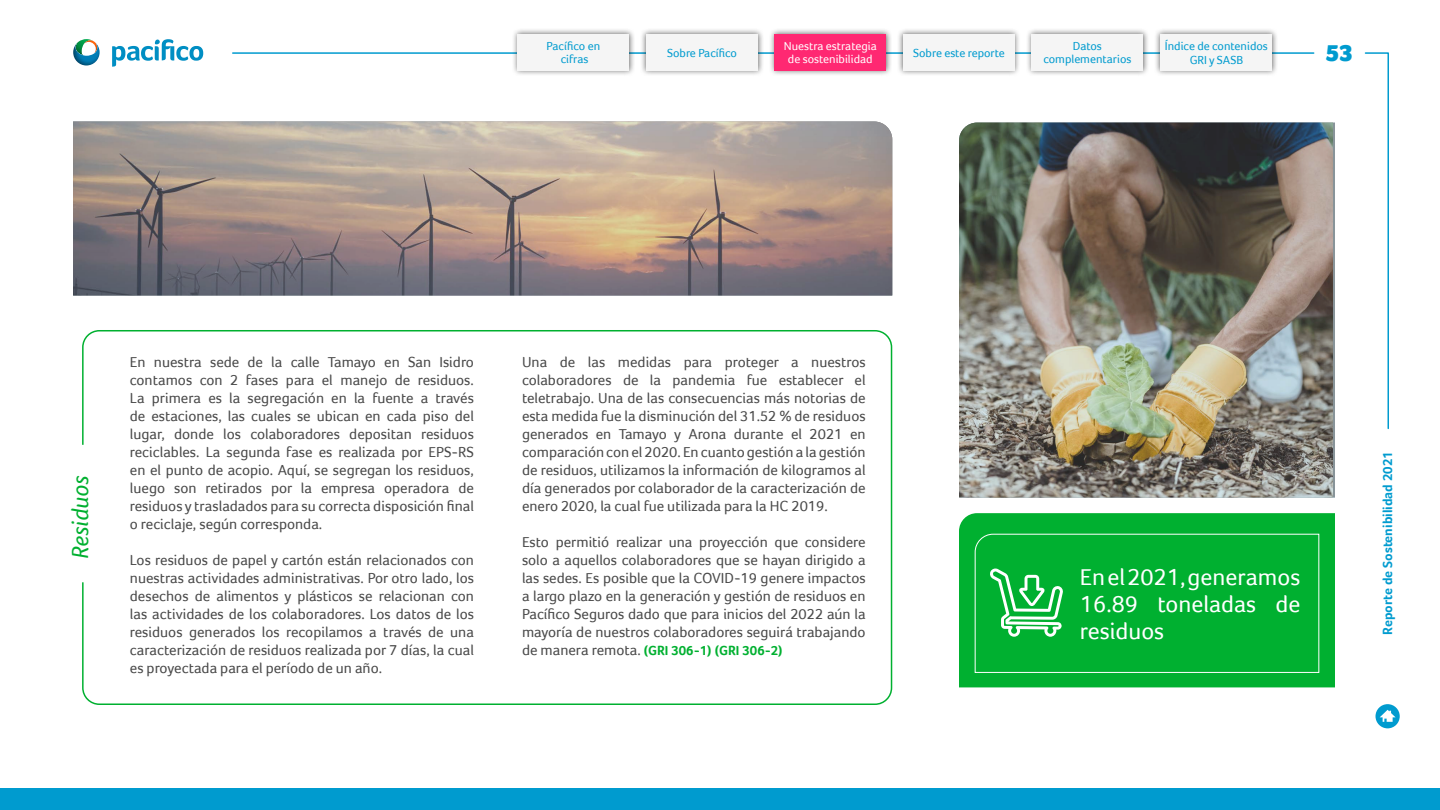
<style>
.page{position:relative;width:1440px;height:810px;background:#fff}
.page>*{position:absolute;margin:0;border:0;box-sizing:border-box;transform-origin:0 0}
.t1{font:24px/27px "Foco";color:#fff;text-align:justify}
.t2{font:italic 24px "Foco";letter-spacing:-.005em;color:#00b030}
.t3{font:900 24px "Foco";color:#009bcf}
.t4{font:15px/18px "Foco";color:#494949;text-align:justify}
.t5{font:700 13.5px "Foco";color:#00b030}
.t6{font:700 13.5px "Foco";color:#009bcf}
.t7{font:12px/13.5px "Foco";color:#009bcf;text-align:center}
.t8{font:12px/13.5px "Foco";color:#fff;text-align:center}
.s1{font-weight:400;font-size:15px;color:#494949}
</style>
<div class="page">
<svg style="left:1376px;top:704px;width:24px;height:24px"></svg>
<svg style="left:1364px;top:52px;width:25px;height:378px"></svg>
<hr style="left:233px;top:52px;width:1081px;height:2px;background:#009bcf">
<div style="left:512px;top:28px;width:123px;height:48px;background:#000;opacity:.6"></div>
<div style="left:518px;top:34px;width:111px;height:36px;background:#f5f5f5"></div>
<div style="left:769px;top:28px;width:123px;height:48px;background:#000;opacity:.6"></div>
<div style="left:774px;top:34px;width:112px;height:36px;background:#ff2872"></div>
<div style="left:1026px;top:28px;width:123px;height:48px;background:#000;opacity:.6"></div>
<div style="left:1032px;top:34px;width:111px;height:36px;background:#f5f5f5"></div>
<div style="left:640px;top:28px;width:124px;height:48px;background:#000;opacity:.6"></div>
<div style="left:646px;top:34px;width:112px;height:36px;background:#f5f5f5"></div>
<div style="left:897px;top:28px;width:124px;height:48px;background:#000;opacity:.6"></div>
<div style="left:903px;top:34px;width:112px;height:36px;background:#f5f5f5"></div>
<div style="left:1154px;top:28px;width:124px;height:48px;background:#000;opacity:.6"></div>
<div style="left:1160px;top:34px;width:112px;height:36px;background:#f5f5f5"></div>
<div style="left:0;top:789px;width:1440px;height:21px;background:#009bcf"></div>
<img style="left:78px;top:39px;width:8px;height:3px">
<img style="left:84px;top:40px;width:11px;height:2px">
<img style="left:73px;top:42px;width:27px;height:24px">
<svg style="left:112px;top:39px;width:91px;height:28px"></svg>
<div style="left:82px;top:330px;width:810px;height:375px;border:2px solid #00b030;border-radius:16px"></div>
<div style="left:959px;top:513px;width:376px;height:174px;background:#00b030"></div>
<div style="left:974px;top:533px;width:346px;height:140px;background:#00b030"></div>
<svg style="left:989px;top:568px;width:74px;height:69px"></svg>
<img style="left:959px;top:123px;width:376px;height:375px">
<svg style="left:73px;top:122px;width:819px;height:174px;background:#a2928a"></svg>
<p class="t7" style="left:667px;top:46px;width:71px">Sobre Pacífico</p>
<p class="t7" style="left:913px;top:46px;width:93px">Sobre este reporte</p>
<p class="t7" style="left:1165px;top:39px;width:105px">Índice de contenidos<br>GRI y SASB</p>
<p class="t7" style="left:547px;top:39px;width:55px">Pacífico en cifras</p>
<p class="t8" style="left:784px;top:39px;width:94px">Nuestra estrategia de sostenibilidad</p>
<p class="t7" style="left:1043px;top:39px;width:89px">Datos complementarios</p>
<h1 class="t3" style="left:1325px;top:39px;width:30px">53</h1>
<h1 class="t2" style="left:66px;top:559px;width:85px;rotate:-90deg">Residuos</h1>
<p class="t4" style="left:130px;top:353px;width:346px">En nuestra sede de la calle Tamayo en San Isidro contamos con 2 fases para el manejo de residuos.<br>La primera es la segregación en la fuente a través de estaciones, las cuales se ubican en cada piso del lugar, donde los colaboradores depositan residuos reciclables. La segunda fase es realizada por EPS-RS en el punto de acopio. Aquí, se segregan los residuos, luego son retirados por la empresa operadora de residuos y trasladados para su correcta disposición final o reciclaje, según corresponda.</p>
<p class="t4" style="left:130px;top:551px;width:346px">Los residuos de papel y cartón están relacionados con nuestras actividades administrativas. Por otro lado, los desechos de alimentos y plásticos se relacionan con las actividades de los colaboradores. Los datos de los residuos generados los recopilamos a través de una caracterización de residuos realizada por 7 días, la cual es proyectada para el período de un año.</p>
<p class="t4" style="left:522px;top:353px;width:345px">Una de las medidas para proteger a nuestros colaboradores de la pandemia fue establecer el teletrabajo. Una de las consecuencias más notorias de esta medida fue la disminución del 31.52 % de residuos generados en Tamayo y Arona durante el 2021 en comparación con el 2020. En cuanto gestión a la gestión de residuos, utilizamos la información de kilogramos al día generados por colaborador de la caracterización de enero 2020, la cual fue utilizada para la HC 2019.</p>
<p class="t4" style="left:522px;top:533px;width:345px">Esto permitió realizar una proyección que considere solo a aquellos colaboradores que se hayan dirigido a las sedes. Es posible que la COVID-19 genere impactos a largo plazo en la generación y gestión de residuos en Pacífico Seguros dado que para inicios del 2022 aún la mayoría de nuestros colaboradores seguirá trabajando</p>
<p class="t5" style="left:522px;top:642px;width:262px"><span class="s1">de manera remota.</span> (GRI 306-1) (GRI 306-2)</p>
<h1 class="t1" style="left:1080px;top:563px;width:222px">En el 2021, generamos 16.89 toneladas de residuos</h1>
<p class="t6" style="left:1380px;top:635px;width:185px;rotate:-90deg">Reporte de Sostenibilidad 2021</p>
</div>
